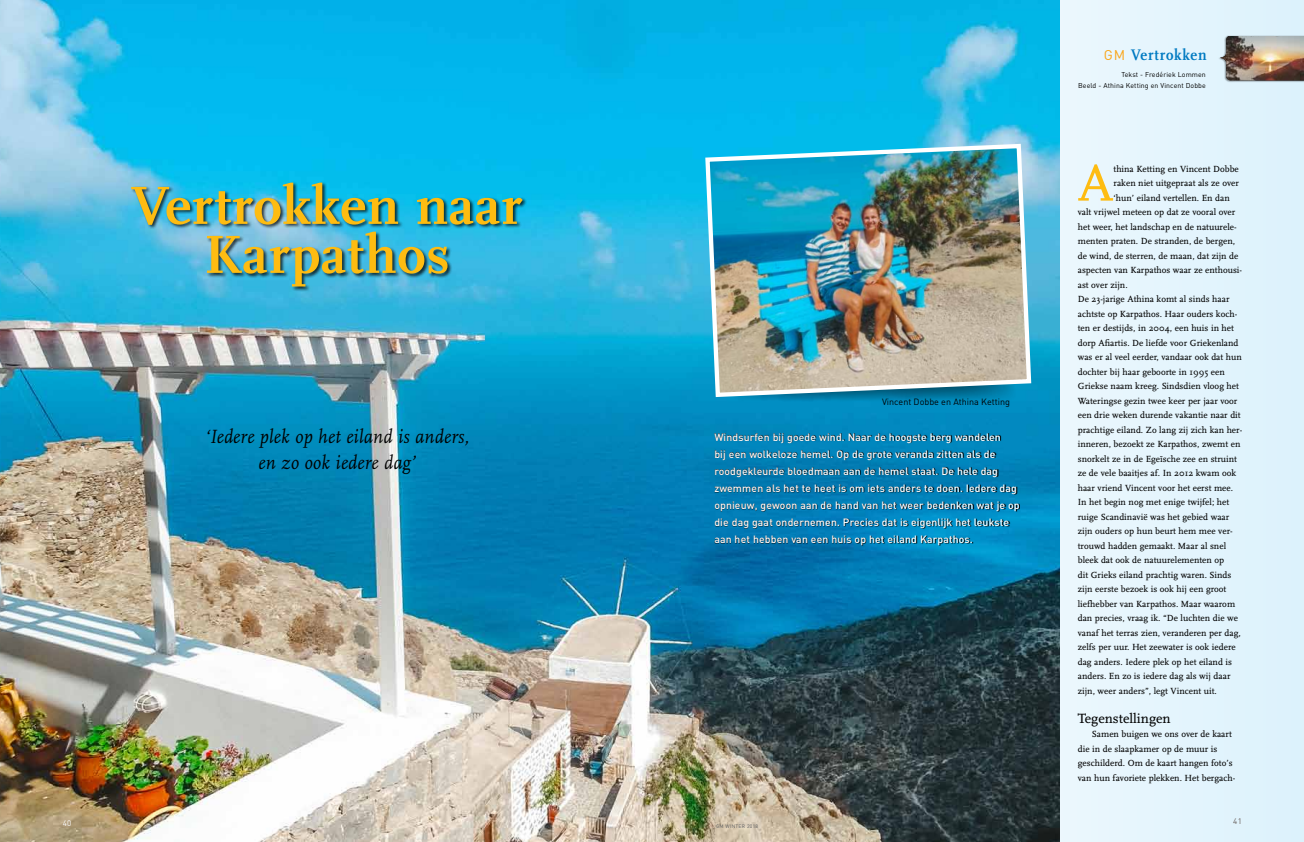
<style>
.page{position:relative;width:1304px;height:842px;background:#fff}
.page>*{position:absolute;margin:0;border:0;box-sizing:border-box;transform-origin:0 0}
.t1{font:700 56px/49px "AD Scala";letter-spacing:.01em;color:#febc11;text-align:center}
.t2{font:53.2px "AD Scala Romein";color:#febc11}
.t3{font:italic 20px/26px "AD Scala";letter-spacing:.015em;color:#000;text-align:center;scale:.92 1}
.t4{font:700 16px "AD Scala";letter-spacing:.05em;color:#007ac2;scale:.92 1}
.t5{font:14px "AD Scala Romein";color:#000}
.t6{font:500 10.5px/17px "DIN";letter-spacing:.01em;color:#fff}
.t7{font:9.3px/14.5px "AD Scala Romein";color:#000}
.t8{font:9px "DIN";color:#000}
.t9{font:8px "DIN";color:#fff}
.t10{font:8px "DIN";color:#58595b}
.t11{font:7px/11px "DIN";letter-spacing:.01em;color:#000;text-align:right}
.t12{font:5px "DIN";letter-spacing:.05em;color:#58595b}
.s1{font-family:"DIN";font-weight:400;font-size:14px;color:#faa61a}
</style>
<div class="page">
<div style="left:231px;top:1px;width:1072px;height:841px;background:#e4f5fd"></div>
<img style="left:0;top:1px;width:1060px;height:841px">
<div style="left:1218px;top:36px;width:85px;height:47px;background:#000;opacity:.41"></div>
<img style="left:1220px;top:36px;width:83px;height:45px">
<div style="left:130px;top:181px;width:397px;height:111px;background:#000;opacity:.75"></div>
<svg style="left:715px;top:433px;width:305px;height:113px;background:#0070a0"></svg>
<svg style="left:728px;top:399px;width:291px;height:4px"></svg>
<img style="left:703px;top:142px;width:330px;height:257px">
<h1 class="t1" style="left:132px;top:182px;width:392px">Vertrokken naar<br>Karpathos</h1>
<h3 class="t3" style="left:205px;top:424px;width:288px">‘Iedere plek op het eiland is anders, en zo ook iedere dag’</h3>
<p class="t8" style="left:882px;top:396px;width:129px">Vincent Dobbe en Athina Ketting</p>
<p class="t6" style="left:714px;top:428px;width:307px">Windsurfen bij goede wind. Naar de hoogste berg wandelen<br>bij een wolkeloze hemel. Op de grote veranda zitten als de roodgekleurde bloedmaan aan de hemel staat. De hele dag zwemmen als het te heet is om iets anders te doen. Iedere dag opnieuw, gewoon aan de hand van het weer bedenken wat je op die dag gaat ondernemen. Precies dat is eigenlijk het leukste aan het hebben van een huis op het eiland Karpathos.</p>
<p class="t9" style="left:63px;top:818px;width:10px">40</p>
<p class="t12" style="left:716px;top:823px;width:44px">GM WINTER 2018</p>
<h3 class="t4" style="left:1104px;top:46px;width:113px"><span class="s1">GM</span> Vertrokken</h3>
<p class="t11" style="left:1078px;top:69px;width:129px">Tekst - Fredériek Lommen<br>Beeld - Athina Ketting en Vincent Dobbe</p>
<h2 class="t2" style="left:1078px;top:154px;width:37px">A</h2>
<p class="t7" style="left:1114px;top:162px;width:127px">thina Ketting en Vincent Dobbe</p>
<p class="t7" style="left:1114px;top:176px;width:127px">raken niet uitgepraat als ze over</p>
<p class="t7" style="left:1114px;top:191px;width:118px">‘hun’ eiland vertellen. En dan</p>
<p class="t7" style="left:1078px;top:205px;width:159px">valt vrijwel meteen op dat ze vooral over</p>
<p class="t7" style="left:1078px;top:220px;width:160px">het weer, het landschap en de natuurele-</p>
<p class="t7" style="left:1078px;top:234px;width:159px">menten praten. De stranden, de bergen,</p>
<p class="t7" style="left:1078px;top:249px;width:162px">de wind, de sterren, de maan, dat zijn de</p>
<p class="t7" style="left:1078px;top:263px;width:166px">aspecten van Karpathos waar ze enthousi-</p>
<p class="t7" style="left:1078px;top:278px;width:51px">ast over zijn.</p>
<p class="t7" style="left:1078px;top:292px;width:153px">De 23-jarige Athina komt al sinds haar</p>
<p class="t7" style="left:1078px;top:306px;width:161px">achtste op Karpathos. Haar ouders koch-</p>
<p class="t7" style="left:1078px;top:321px;width:158px">ten er destijds, in 2004, een huis in het</p>
<p class="t7" style="left:1078px;top:335px;width:162px">dorp Afiartis. De liefde voor Griekenland</p>
<p class="t7" style="left:1078px;top:350px;width:166px">was er al veel eerder, vandaar ook dat hun</p>
<p class="t7" style="left:1078px;top:364px;width:149px">dochter bij haar geboorte in 1995 een</p>
<p class="t7" style="left:1078px;top:379px;width:163px">Griekse naam kreeg. Sindsdien vloog het</p>
<p class="t7" style="left:1078px;top:393px;width:161px">Wateringse gezin twee keer per jaar voor</p>
<p class="t7" style="left:1078px;top:408px;width:164px">een drie weken durende vakantie naar dit</p>
<p class="t7" style="left:1078px;top:422px;width:166px">prachtige eiland. Zo lang zij zich kan her-</p>
<p class="t7" style="left:1078px;top:437px;width:164px">inneren, bezoekt ze Karpathos, zwemt en</p>
<p class="t7" style="left:1078px;top:451px;width:161px">snorkelt ze in de Egeïsche zee en struint</p>
<p class="t7" style="left:1078px;top:466px;width:160px">ze de vele baaitjes af. In 2012 kwam ook</p>
<p class="t7" style="left:1078px;top:480px;width:157px">haar vriend Vincent voor het eerst mee.</p>
<p class="t7" style="left:1078px;top:495px;width:153px">In het begin nog met enige twijfel; het</p>
<p class="t7" style="left:1078px;top:509px;width:153px">ruige Scandinavië was het gebied waar</p>
<p class="t7" style="left:1078px;top:524px;width:156px">zijn ouders op hun beurt hem mee ver-</p>
<p class="t7" style="left:1078px;top:538px;width:150px">trouwd hadden gemaakt. Maar al snel</p>
<p class="t7" style="left:1078px;top:553px;width:148px">bleek dat ook de natuurelementen op</p>
<p class="t7" style="left:1078px;top:567px;width:155px">dit Grieks eiland prachtig waren. Sinds</p>
<p class="t7" style="left:1078px;top:582px;width:150px">zijn eerste bezoek is ook hij een groot</p>
<p class="t7" style="left:1078px;top:596px;width:159px">liefhebber van Karpathos. Maar waarom</p>
<p class="t7" style="left:1078px;top:611px;width:162px">dan precies, vraag ik. “De luchten die we</p>
<p class="t7" style="left:1078px;top:625px;width:165px">vanaf het terras zien, veranderen per dag,</p>
<p class="t7" style="left:1078px;top:640px;width:160px">zelfs per uur. Het zeewater is ook iedere</p>
<p class="t7" style="left:1078px;top:654px;width:156px">dag anders. Iedere plek op het eiland is</p>
<p class="t7" style="left:1078px;top:669px;width:154px">anders. En zo is iedere dag als wij daar</p>
<p class="t7" style="left:1078px;top:683px;width:141px">zijn, weer anders”, legt Vincent uit.</p>
<h3 class="t5" style="left:1078px;top:710px;width:94px">Tegenstellingen</h3>
<p class="t7" style="left:1078px;top:727px;width:159px;text-indent:14px">Samen buigen we ons over de kaart die in de slaapkamer op de muur is geschilderd. Om de kaart hangen foto’s van hun favoriete plekken. Het bergach-</p>
<p class="t10" style="left:1233px;top:816px;width:10px">41</p>
</div>
